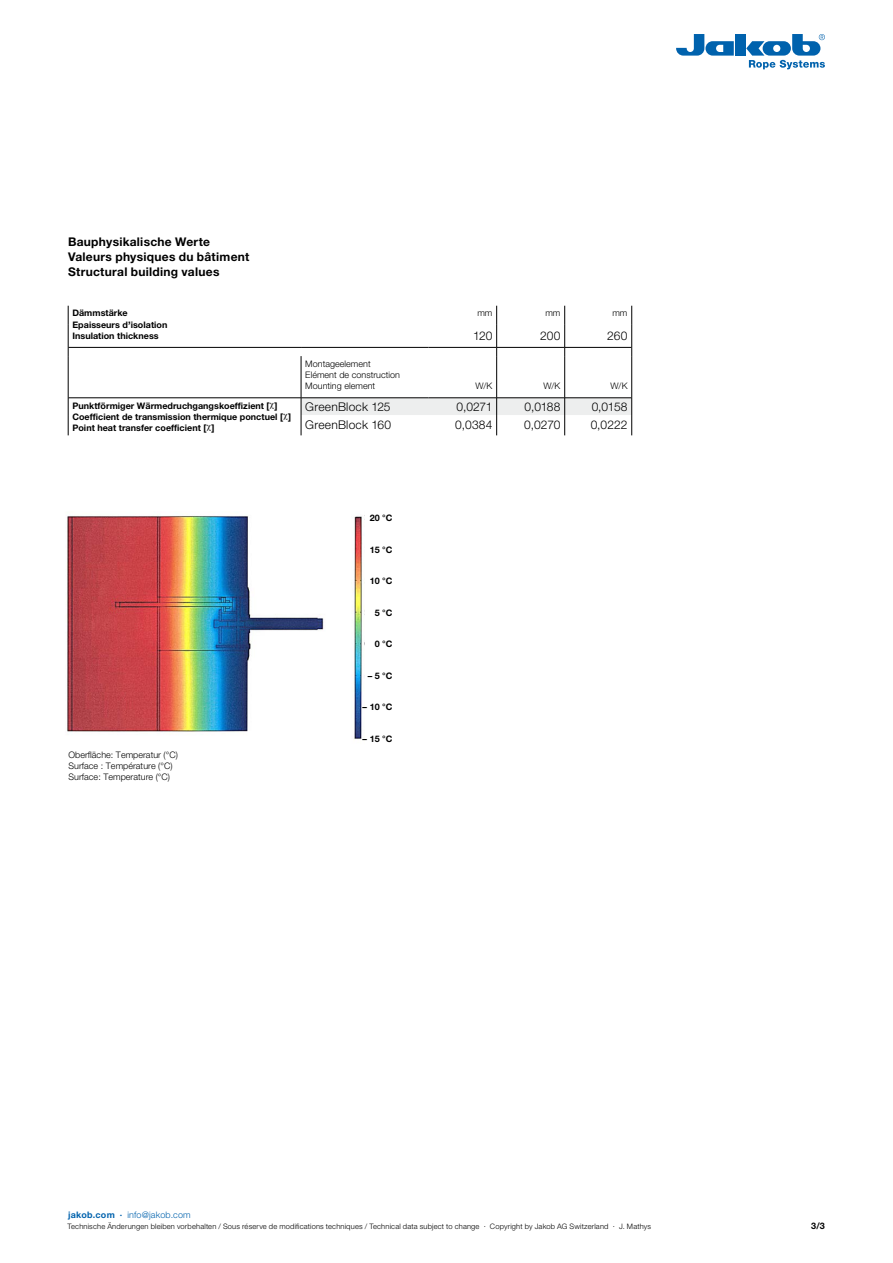
<style>
.page{position:relative;width:893px;height:1263px;background:#fff}
.page>*{position:absolute;margin:0;border:0;box-sizing:border-box;transform-origin:0 0}
.t1{font:700 12px/15px "Helvetica Neue LT Pro";letter-spacing:.025em;color:#000}
.t2{font:300 12px "Helvetica Neue LT Pro";letter-spacing:.015em;color:#000}
.t3{font:700 9px/11.2px "Helvetica Neue LT Pro";letter-spacing:.005em;color:#000}
.t4{font:300 9px/11.2px "Helvetica Neue LT Pro";letter-spacing:.005em;color:#000}
.t5{font:300 9px "Helvetica Neue LT Pro";letter-spacing:.025em;color:#0062ad}
.t6{font:300 7.5px "Helvetica Neue LT Pro";letter-spacing:.025em;color:#000}
.s1{font-weight:800}
.s2{font-weight:700}
</style>
<div class="page">
<div style="left:735px;top:34px;width:11px;height:22px;background:#0062ad"></div>
<svg style="left:676px;top:34px;width:58px;height:22px"></svg>
<svg style="left:746px;top:34px;width:79px;height:35px"></svg>
<svg style="left:496px;top:306px;width:1px;height:50px"></svg>
<hr style="left:496px;top:356px;width:1px;height:42px;background:#000">
<svg style="left:564px;top:306px;width:1px;height:50px"></svg>
<hr style="left:564px;top:356px;width:1px;height:42px;background:#000">
<hr style="left:631px;top:356px;width:1px;height:42px;background:#000">
<svg style="left:631px;top:306px;width:1px;height:50px"></svg>
<hr style="left:68px;top:356px;width:1px;height:42px;background:#000">
<hr style="left:301px;top:347px;width:128px;height:1px;background:#000">
<hr style="left:429px;top:347px;width:67px;height:1px;background:#000">
<hr style="left:497px;top:347px;width:68px;height:1px;background:#000">
<hr style="left:565px;top:347px;width:67px;height:1px;background:#000">
<hr style="left:301px;top:356px;width:1px;height:42px;background:#000">
<svg style="left:68px;top:398px;width:1px;height:37px"></svg>
<svg style="left:301px;top:398px;width:331px;height:37px"></svg>
<hr style="left:68px;top:397px;width:233px;height:1px;background:#000">
<hr style="left:301px;top:397px;width:128px;height:1px;background:#000">
<hr style="left:429px;top:397px;width:67px;height:1px;background:#000">
<hr style="left:497px;top:397px;width:68px;height:1px;background:#000">
<hr style="left:565px;top:397px;width:67px;height:1px;background:#000">
<svg style="left:68px;top:306px;width:1px;height:50px"></svg>
<hr style="left:68px;top:347px;width:233px;height:1px;background:#000">
<img style="left:67px;top:515px;width:295px;height:225px">
<h1 class="t1" style="left:68px;top:234px;width:183px">Bauphysikalische Werte<br>Valeurs physiques du bâtiment<br>Structural building values</h1>
<p class="t3" style="left:72px;top:307px;width:97px">Dämmstärke<br>Epaisseurs d<span class="s1">’</span>isolation<br>Insulation thickness</p>
<p class="t4" style="left:477px;top:307px;width:17px">mm</p>
<p class="t4" style="left:545px;top:307px;width:17px">mm</p>
<p class="t4" style="left:612px;top:307px;width:17px">mm</p>
<h1 class="t2" style="left:473px;top:329px;width:21px">120</h1>
<h1 class="t2" style="left:540px;top:329px;width:22px">200</h1>
<h1 class="t2" style="left:607px;top:329px;width:22px">260</h1>
<p class="t4" style="left:305px;top:358px;width:96px">Montageelement<br>Elément de construction<br>Mounting element</p>
<p class="t4" style="left:475px;top:380px;width:19px">W/K</p>
<p class="t4" style="left:543px;top:380px;width:19px">W/K</p>
<p class="t4" style="left:610px;top:380px;width:19px">W/K</p>
<p class="t3" style="left:72px;top:400px;width:220px">Punktförmiger Wärmedruchgangskoeffizient [ ]<br>Coefficient de transmission thermique ponctuel [ ]<br>Point heat transfer coefficient [ ]</p>
<h1 class="t2" style="left:305px;top:399px;width:87px">GreenBlock 125</h1>
<h1 class="t2" style="left:456px;top:399px;width:37px">0,0271</h1>
<h1 class="t2" style="left:524px;top:399px;width:37px">0,0188</h1>
<h1 class="t2" style="left:592px;top:399px;width:37px">0,0158</h1>
<h1 class="t2" style="left:305px;top:418px;width:87px">GreenBlock 160</h1>
<h1 class="t2" style="left:455px;top:418px;width:39px">0,0384</h1>
<h1 class="t2" style="left:524px;top:418px;width:38px">0,0270</h1>
<h1 class="t2" style="left:591px;top:418px;width:38px">0,0222</h1>
<p class="t4" style="left:68px;top:749px;width:111px">Oberfläche: Temperatur (°C)<br>Surface : Température (°C)<br>Surface: Temperature (°C)</p>
<p class="t3" style="left:370px;top:512px;width:24px">20 °C</p>
<p class="t3" style="left:370px;top:544px;width:24px">15 °C</p>
<p class="t3" style="left:370px;top:575px;width:24px">10 °C</p>
<p class="t3" style="left:375px;top:607px;width:19px">5 °C</p>
<p class="t3" style="left:375px;top:638px;width:19px">0 °C</p>
<p class="t3" style="left:368px;top:670px;width:26px">– 5 °C</p>
<p class="t3" style="left:363px;top:701px;width:31px">– 10 °C</p>
<p class="t3" style="left:363px;top:733px;width:31px">– 15 °C</p>
<p class="t5" style="left:68px;top:1209px;width:124px"><span class="s2">jakob.com ∙</span> info@jakob.com</p>
<p class="t6" style="left:67px;top:1222px;width:585px">Technische Änderungen bleiben vorbehalten / Sous réserve de modifications techniques / Technical data subject to change ∙ Copyright by Jakob AG Switzerland ∙ J. Mathys</p>
<p class="t3" style="left:811px;top:1220px;width:15px">3/3</p>
</div>
